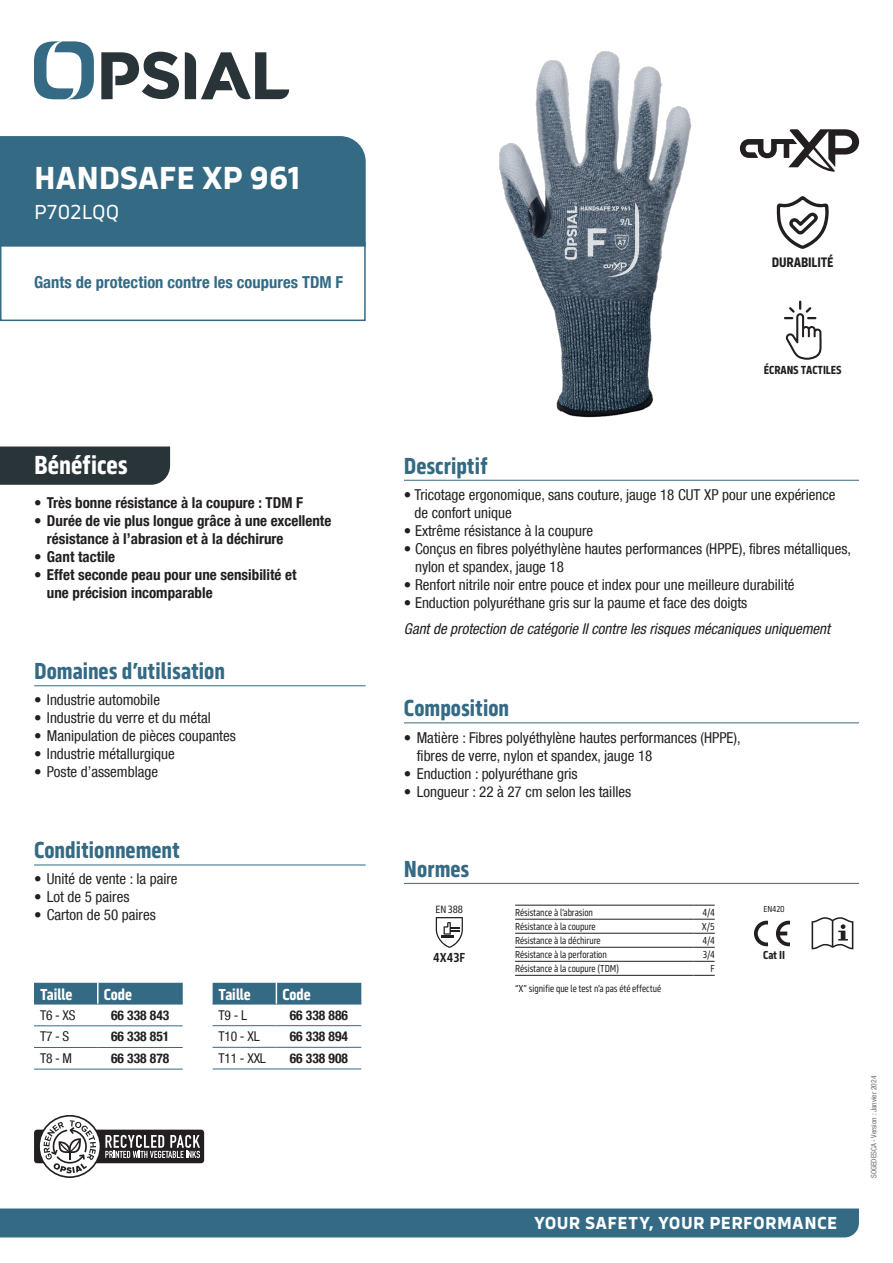
<style>
.page{position:relative;width:893px;height:1263px;background:#fff}
.page>*{position:absolute;margin:0;border:0;box-sizing:border-box;transform-origin:0 0}
.NOM_PRODUIT_NC{font:700 33px "Serca";letter-spacing:-.01em;color:#fff}
.Benefices{font:700 27px "Serca Condensed";color:#fff}
.Sous-titres{font:700 24px "Serca Condensed";color:#346a84}
.Code_P{font:21px "Serca";letter-spacing:-.01em;color:#fff}
.t1{font:700 18px "Serca";letter-spacing:.02em;color:#fff}
.PLUS_PRODUIT{font:700 condensed 16.5px "Helvetica Neue LT Com";letter-spacing:.005em;color:#346a84}
.tableauTitre{font:700 16.5px "Serca Condensed";letter-spacing:-.005em;color:#fff}
.Puces_texte_regular{font:condensed 15px/18px "Helvetica Neue LT Com";color:#231f20}
.Puces_benefices{font:700 condensed 15px/18px "Helvetica Neue LT Com";color:#231f20}
.Puces_texte_regular-2{font:italic condensed 15px "Helvetica Neue LT Com";color:#231f20}
.t2{font:700 14.25px "Serca Condensed";letter-spacing:-.01em;color:#231f20}
.TableauCode{font:700 condensed 13.5px "Helvetica Neue LT Com";color:#231f20}
.tableau{font:condensed 13.5px "Helvetica Neue LT Com";letter-spacing:-.02em;color:#231f20}
.t3{font:600 13.5px "Serca Condensed";letter-spacing:.01em;color:#231f20}
.t4{font:700 12.15px "Serca Condensed";letter-spacing:-.01em;color:#231f20}
.Normes{font:700 12px "Serca Condensed";color:#231f20}
.t5{font:10.95px "Serca Condensed";color:#231f20}
.Texte_tab_left{font:10.5px "Serca Condensed";letter-spacing:-.005em;color:#231f20;scale:.95 1}
.Texte_tab_right{font:10.5px "Serca Condensed";color:#231f20;scale:.95 1}
.Normes-2{font:9px "Serca Condensed";letter-spacing:-.01em;color:#231f20}
.Date{font:condensed 7.5px "Helvetica Neue LT Com";color:#6c6d70}
</style>
<div class="page">
<svg style="left:34px;top:41px;width:60px;height:58px"></svg>
<svg style="left:185px;top:52px;width:104px;height:48px"></svg>
<svg style="left:101px;top:52px;width:78px;height:47px"></svg>
<div style="left:0;top:1208px;width:859px;height:29px;background:#346a84"></div>
<hr style="left:34px;top:864px;width:332px;height:1px;background:#346a84">
<div style="left:34px;top:983px;width:149px;height:21px;background:#346a84"></div>
<hr style="left:34px;top:1004px;width:64px;height:1px;background:#346a84">
<hr style="left:98px;top:1004px;width:85px;height:1px;background:#346a84">
<hr style="left:34px;top:1025px;width:64px;height:1px;background:#346a84">
<hr style="left:98px;top:1025px;width:85px;height:1px;background:#346a84">
<hr style="left:34px;top:1047px;width:64px;height:1px;background:#346a84">
<hr style="left:98px;top:1047px;width:85px;height:1px;background:#346a84">
<hr style="left:34px;top:1069px;width:64px;height:1px;background:#346a84">
<hr style="left:98px;top:1069px;width:85px;height:1px;background:#346a84">
<hr style="left:97px;top:983px;width:2px;height:21px;background:#fff">
<hr style="left:213px;top:1004px;width:63px;height:1px;background:#346a84">
<hr style="left:276px;top:1004px;width:85px;height:1px;background:#346a84">
<hr style="left:213px;top:1025px;width:63px;height:1px;background:#346a84">
<hr style="left:276px;top:1025px;width:85px;height:1px;background:#346a84">
<hr style="left:213px;top:1047px;width:63px;height:1px;background:#346a84">
<hr style="left:276px;top:1047px;width:85px;height:1px;background:#346a84">
<hr style="left:213px;top:1068px;width:63px;height:1px;background:#346a84">
<hr style="left:276px;top:1068px;width:85px;height:1px;background:#346a84">
<div style="left:213px;top:983px;width:148px;height:21px;background:#346a84"></div>
<hr style="left:404px;top:480px;width:455px;height:1px;background:#346a84">
<hr style="left:404px;top:722px;width:455px;height:1px;background:#346a84">
<div style="left:0;top:446px;width:170px;height:39px;background:#293439"></div>
<div style="left:0;top:242px;width:366px;height:79px;border:2px solid #346a84"></div>
<div style="left:0;top:136px;width:366px;height:111px;background:#346a84"></div>
<hr style="left:34px;top:685px;width:332px;height:1px;background:#346a84">
<div style="left:34px;top:1130px;width:170px;height:33px;background:#231f20;border-radius:3px"></div>
<svg style="left:38px;top:1115px;width:162px;height:63px"></svg>
<hr style="left:404px;top:883px;width:455px;height:1px;background:#346a84">
<hr style="left:515px;top:905px;width:178px;height:1px;background:#231f20">
<svg style="left:693px;top:905px;width:22px;height:1px"></svg>
<hr style="left:515px;top:919px;width:178px;height:1px;background:#231f20">
<svg style="left:693px;top:919px;width:22px;height:1px"></svg>
<hr style="left:515px;top:933px;width:178px;height:1px;background:#231f20">
<svg style="left:693px;top:933px;width:22px;height:1px"></svg>
<hr style="left:515px;top:947px;width:178px;height:1px;background:#231f20">
<svg style="left:693px;top:947px;width:22px;height:1px"></svg>
<hr style="left:515px;top:961px;width:178px;height:1px;background:#231f20">
<svg style="left:693px;top:961px;width:22px;height:1px"></svg>
<hr style="left:515px;top:975px;width:178px;height:1px;background:#231f20">
<svg style="left:693px;top:975px;width:22px;height:1px"></svg>
<svg style="left:754px;top:921px;width:14px;height:25px"></svg>
<svg style="left:776px;top:921px;width:14px;height:25px"></svg>
<svg style="left:812px;top:917px;width:41px;height:32px"></svg>
<svg style="left:436px;top:917px;width:27px;height:31px"></svg>
<svg style="left:784px;top:301px;width:38px;height:59px"></svg>
<svg style="left:777px;top:196px;width:52px;height:53px"></svg>
<svg style="left:756px;top:129px;width:103px;height:43px"></svg>
<img style="left:499px;top:51px;width:257px;height:367px">
<p class="NOM_PRODUIT_NC" style="left:34px;top:158px;width:268px">HANDSAFE XP 961</p>
<p class="Code_P" style="left:34px;top:200px;width:87px">P702LQQ</p>
<p class="PLUS_PRODUIT" style="left:34px;top:272px;width:311px">Gants de protection contre les coupures TDM F</p>
<p class="Benefices" style="left:34px;top:449px;width:95px">Bénéfices</p>
<p class="Puces_benefices" style="left:34px;top:494px;width:270px">• Très bonne résistance à la coupure : TDM F</p>
<p class="Puces_benefices" style="left:47px;top:512px;width:286px;text-indent:-13px">• Durée de vie plus longue grâce à une excellente résistance à l’abrasion et à la déchirure</p>
<p class="Puces_benefices" style="left:34px;top:548px;width:83px">• Gant tactile</p>
<p class="Puces_benefices" style="left:34px;top:566px;width:264px">• Effet seconde peau pour une sensibilité et</p>
<p class="Puces_benefices" style="left:47px;top:584px;width:167px">une précision incomparable</p>
<p class="Sous-titres" style="left:34px;top:657px;width:192px">Domaines d’utilisation</p>
<p class="Puces_texte_regular" style="left:34px;top:691px;width:127px">• Industrie automobile</p>
<p class="Puces_texte_regular" style="left:34px;top:709px;width:178px">• Industrie du verre et du métal</p>
<p class="Puces_texte_regular" style="left:34px;top:727px;width:203px">• Manipulation de pièces coupantes</p>
<p class="Puces_texte_regular" style="left:34px;top:745px;width:142px">• Industrie métallurgique</p>
<p class="Puces_texte_regular" style="left:34px;top:763px;width:125px">• Poste d’assemblage</p>
<p class="Sous-titres" style="left:34px;top:836px;width:147px">Conditionnement</p>
<p class="Puces_texte_regular" style="left:34px;top:870px;width:145px">• Unité de vente : la paire</p>
<p class="Puces_texte_regular" style="left:34px;top:888px;width:97px">• Lot de 5 paires</p>
<p class="Puces_texte_regular" style="left:34px;top:906px;width:123px">• Carton de 50 paires</p>
<p class="tableauTitre" style="left:40px;top:985px;width:34px">Taille</p>
<p class="tableauTitre" style="left:104px;top:985px;width:30px">Code</p>
<p class="tableau" style="left:40px;top:1007px;width:37px">T6 - XS</p>
<p class="TableauCode" style="left:111px;top:1007px;width:60px">66 338 843</p>
<p class="tableau" style="left:40px;top:1029px;width:31px">T7 - S</p>
<p class="TableauCode" style="left:111px;top:1028px;width:60px">66 338 851</p>
<p class="tableau" style="left:40px;top:1050px;width:34px">T8 - M</p>
<p class="TableauCode" style="left:111px;top:1050px;width:60px">66 338 878</p>
<p class="tableauTitre" style="left:219px;top:985px;width:34px">Taille</p>
<p class="tableauTitre" style="left:282px;top:985px;width:30px">Code</p>
<p class="tableau" style="left:219px;top:1007px;width:30px">T9 - L</p>
<p class="TableauCode" style="left:290px;top:1007px;width:60px">66 338 886</p>
<p class="tableau" style="left:219px;top:1028px;width:43px">T10 - XL</p>
<p class="TableauCode" style="left:290px;top:1028px;width:60px">66 338 894</p>
<p class="tableau" style="left:219px;top:1050px;width:49px">T11 - XXL</p>
<p class="TableauCode" style="left:290px;top:1050px;width:60px">66 338 908</p>
<p class="t2" style="left:772px;top:254px;width:63px">DURABILITÉ</p>
<p class="t4" style="left:764px;top:362px;width:79px">ÉCRANS TACTILES</p>
<p class="Sous-titres" style="left:404px;top:452px;width:85px">Descriptif</p>
<p class="Puces_texte_regular" style="left:414px;top:485px;width:422px;text-indent:-11px">• Tricotage ergonomique, sans couture, jauge 18 CUT XP pour une expérience de confort unique</p>
<p class="Puces_texte_regular" style="left:404px;top:521px;width:191px">• Extrême résistance à la coupure</p>
<p class="Puces_texte_regular" style="left:415px;top:539px;width:438px;text-indent:-11px">• Conçus en fibres polyéthylène hautes performances (HPPE), fibres métalliques, nylon et spandex, jauge 18</p>
<p class="Puces_texte_regular" style="left:404px;top:575px;width:392px">• Renfort nitrile noir entre pouce et index pour une meilleure durabilité</p>
<p class="Puces_texte_regular" style="left:404px;top:593px;width:345px">• Enduction polyuréthane gris sur la paume et face des doigts</p>
<p class="Puces_texte_regular-2" style="left:404px;top:620px;width:427px">Gant de protection de catégorie II contre les risques mécaniques uniquement</p>
<p class="Sous-titres" style="left:404px;top:694px;width:107px">Composition</p>
<p class="Puces_texte_regular" style="left:417px;top:728px;width:326px;text-indent:-13px">• Matière : Fibres polyéthylène hautes performances (HPPE), fibres de verre, nylon et spandex, jauge 18</p>
<p class="Puces_texte_regular" style="left:404px;top:764px;width:175px">• Enduction : polyuréthane gris</p>
<p class="Puces_texte_regular" style="left:404px;top:782px;width:229px">• Longueur : 22 à 27 cm selon les tailles</p>
<p class="Sous-titres" style="left:404px;top:855px;width:67px">Normes</p>
<p class="t5" style="left:435px;top:903px;width:29px">EN388</p>
<p class="t3" style="left:433px;top:950px;width:34px">4X43F</p>
<p class="Texte_tab_left" style="left:515px;top:907px;width:83px">Résistance à l’abrasion</p>
<p class="Texte_tab_right" style="left:702px;top:907px;width:15px">4/4</p>
<p class="Texte_tab_left" style="left:515px;top:921px;width:86px">Résistance à la coupure</p>
<p class="Texte_tab_right" style="left:702px;top:921px;width:15px">X/5</p>
<p class="Texte_tab_left" style="left:515px;top:935px;width:92px">Résistance à la déchirure</p>
<p class="Texte_tab_right" style="left:702px;top:935px;width:15px">4/4</p>
<p class="Texte_tab_left" style="left:515px;top:949px;width:98px">Résistance à la perforation</p>
<p class="Texte_tab_right" style="left:703px;top:949px;width:14px">3/4</p>
<p class="Texte_tab_left" style="left:515px;top:963px;width:111px">Résistance à la coupure (TDM)</p>
<p class="Texte_tab_right" style="left:710px;top:963px;width:6px">F</p>
<p class="Texte_tab_left" style="left:515px;top:983px;width:155px">“X” signifie que le test n’a pas été effectué</p>
<p class="Normes-2" style="left:763px;top:904px;width:23px">EN420</p>
<p class="Normes" style="left:763px;top:948px;width:23px">Cat II</p>
<p class="t1" style="left:534px;top:1212px;width:305px">YOUR SAFETY, YOUR PERFORMANCE</p>
<p class="Date" style="left:869px;top:1178px;width:104px;rotate:-90deg">SOGEDESCA - Version : Janvier 2024</p>
</div>
